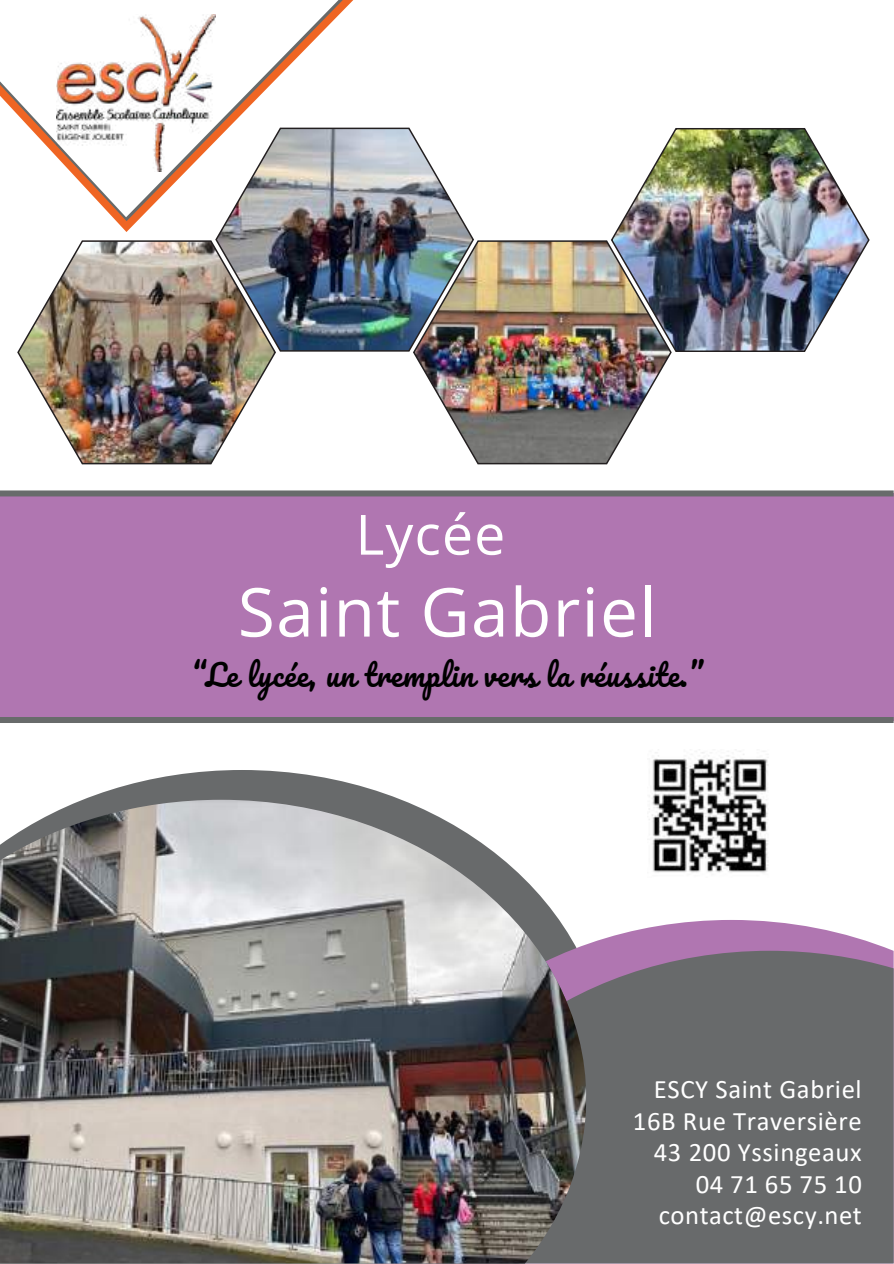
<style>
.page{position:relative;width:894px;height:1264px;background:#fff}
.page>*{position:absolute;margin:0;border:0;box-sizing:border-box;transform-origin:0 0}
.t1{font:67.5px "Open Sans";letter-spacing:.02em;color:#fff}
.t2{font:55.5px "Open Sans";letter-spacing:.02em;color:#fff}
.t3{font:30px "Pacifico";letter-spacing:.02em;color:#000}
.t4{font:26.7px/31.5px "Calibri";letter-spacing:.025em;color:#fff;text-align:right}
</style>
<div class="page">
<div style="left:0;top:490px;width:893px;height:233px;background:#b076b1"></div>
<svg style="left:112px;top:0;width:241px;height:232px"></svg>
<svg style="left:0;top:0;width:338px;height:217px"></svg>
<img style="left:56px;top:14px;width:159px;height:158px">
<svg style="left:85px;top:770px;width:314px;height:29px;fill:#686a6b"></svg>
<svg style="left:586px;top:920px;width:305px;height:30px;fill:#b076b1"></svg>
<div style="left:586px;top:950px;width:307px;height:313px;background:#686a6b"></div>
<img style="left:0;top:799px;width:586px;height:464px">
<img style="left:413px;top:240px;width:258px;height:224px">
<img style="left:610px;top:128px;width:259px;height:224px">
<img style="left:215px;top:128px;width:259px;height:223px">
<img style="left:17px;top:240px;width:259px;height:224px">
<img style="left:649px;top:749px;width:119px;height:124px">
<h2 class="t2" style="left:355px;top:495px;width:151px">Lycée</h2>
<h1 class="t1" style="left:238px;top:564px;width:420px">Saint Gabriel</h1>
<p class="t3" style="left:191px;top:659px;width:512px">“Le lycée, un tremplin vers la réussite.”</p>
<p class="t4" style="left:632px;top:1075px;width:230px">ESCY Saint Gabriel<br>16B Rue Traversière<br>43 200 Yssingeaux<br>04 71 65 75 10 contact@escy.net</p>
</div>
